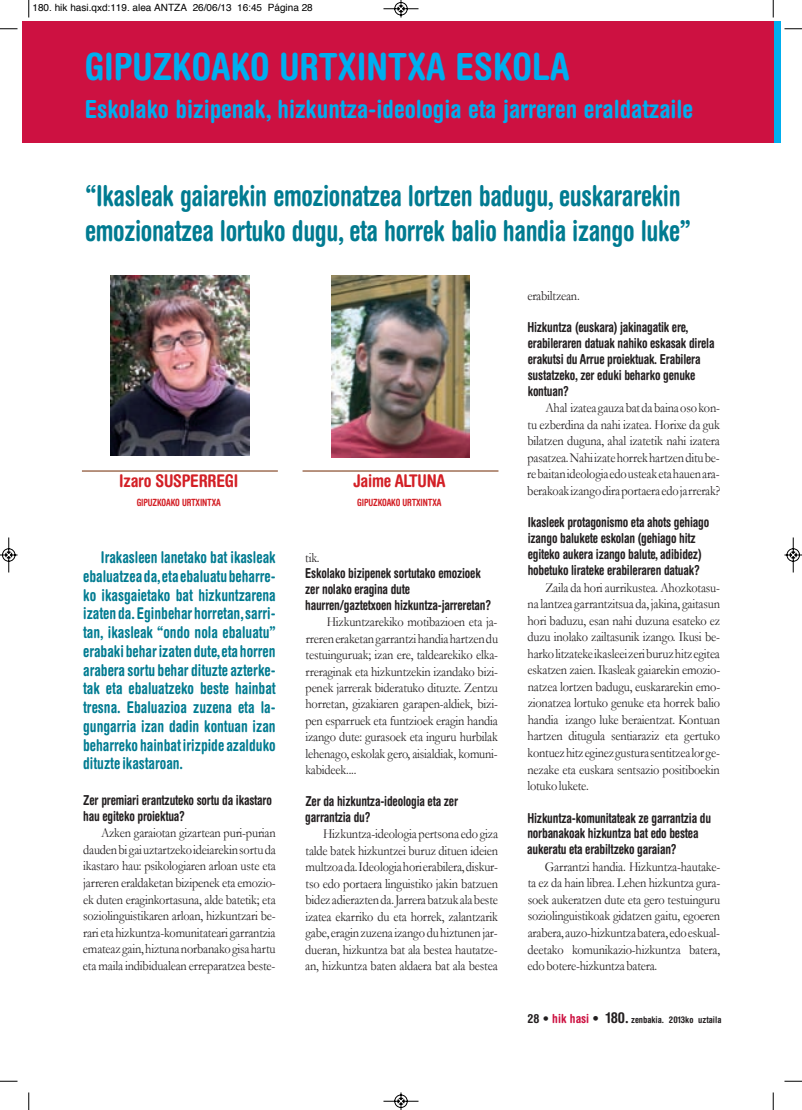
<style>
.page{position:relative;width:802px;height:1110px;background:#fff}
.page>*{position:absolute;margin:0;border:0;box-sizing:border-box;transform-origin:0 0}
.t1{font:700 condensed 37.5px "Helvetica Rounded";color:#00aeef}
.t2{font:700 condensed 28.75px/35px "Helvetica Rounded";letter-spacing:-.015em;color:#007b91;scale:.9 1}
.t3{font:700 condensed 25px "Helvetica Rounded";color:#00aeef}
.t4{font:700 condensed 17.5px "Helvetica Rounded";letter-spacing:-.015em;color:#d32026}
.t5{font:700 condensed 16.25px/18.8px "Helvetica Rounded";color:#007b91;text-align:justify;scale:.9 1}
.t6{font:13.75px/16.5px "Garamond";letter-spacing:-.015em;color:#231f20;text-align:justify;scale:.9 1}
.t7{font:700 condensed 13.75px/15.9px "Helvetica Rounded";letter-spacing:-.015em;color:#231f20;scale:.9 1}
.t8{font:10px "Helvetica";color:#000}
.t9{font:700 condensed 10px "Helvetica Rounded";letter-spacing:-.015em;color:#d32026;scale:.9 1}
.t10{font:700 condensed 9.25px "Helvetica Rounded";color:#231f20}
.s1{font-size:12.5px}
.s2{font-size:12.5px;color:#cd1141}
.s3{font-size:13px}
.s4{font-size:15px}
</style>
<div class="page">
<div style="left:22px;top:22px;width:752px;height:121px;background:#cd1141"></div>
<div style="left:773px;top:22px;width:7px;height:121px;background:#00aeef"></div>
<hr style="left:82px;top:471px;width:196px;height:1px;background:#702800">
<img style="left:110px;top:275px;width:139px;height:181px">
<hr style="left:302px;top:471px;width:196px;height:1px;background:#702800">
<img style="left:331px;top:275px;width:139px;height:182px">
<svg style="left:28px;top:0;width:2px;height:18px"></svg>
<svg style="left:0;top:28px;width:18px;height:2px"></svg>
<svg style="left:773px;top:0;width:1px;height:18px"></svg>
<svg style="left:784px;top:28px;width:18px;height:2px"></svg>
<svg style="left:28px;top:1092px;width:2px;height:18px"></svg>
<svg style="left:0;top:1081px;width:18px;height:1px"></svg>
<svg style="left:773px;top:1092px;width:1px;height:18px"></svg>
<svg style="left:784px;top:1081px;width:18px;height:1px"></svg>
<svg style="left:383px;top:0;width:36px;height:18px"></svg>
<svg style="left:383px;top:1092px;width:36px;height:18px"></svg>
<svg style="left:0;top:537px;width:18px;height:36px"></svg>
<svg style="left:784px;top:537px;width:18px;height:36px"></svg>
<p class="t8" style="left:32px;top:4px;width:282px">180. hik hasi.qxd:119. alea ANTZA 26/06/13 16:45 Página 28</p>
<h1 class="t1" style="left:85px;top:53px;width:486px">GIPUZKOAKO URTXINTXA ESKOLA</h1>
<h3 class="t3" style="left:85px;top:100px;width:610px">Eskolako bizipenak, hizkuntza-ideologia eta jarreren eraldatzaile</h3>
<h2 class="t2" style="left:85px;top:181px;width:674px">“Ikasleak gaiarekin emozionatzea lortzen badugu, euskararekin emozionatzea lortuko dugu, eta horrek balio handia izango luke”</h2>
<p class="t4" style="left:119px;top:474px;width:120px">Izaro SUSPERREGI</p>
<p class="t9" style="left:137px;top:499px;width:95px">GIPUZKOAKO URTXINTXA</p>
<p class="t5" style="left:83px;top:549px;width:215px;text-indent:18px">Irakasleen lanetako bat ikasleak ebaluatzea da, eta ebaluatu beharre&shy;ko ikasgaietako bat hizkuntzarena izaten da. Eginbehar horretan, sarri&shy;tan, ikasleak “ondo nola ebaluatu” erabaki behar izaten dute, eta horren arabera sortu behar dituzte azterke&shy;tak eta ebaluatzeko beste hainbat tresna. Ebaluazioa zuzena eta la&shy;gungarria izan dadin kontuan izan beharreko hainbat irizpide azalduko dituzte ikastaroan.</p>
<p class="t7" style="left:83px;top:793px;width:211px">Zer premiari erantzuteko sortu da ikastaro hau egiteko proiektua?</p>
<p class="t6" style="left:83px;top:825px;width:216px;text-indent:18px">Azken garaiotan gizartean puri-purian dauden bi gai uztartzeko ideiarekin sortu da ikastaro hau: psikologiaren arloan uste eta jarreren eraldaketan bizipenek eta emozio&shy;ek duten eraginkortasuna, alde batetik; eta soziolinguistikaren arloan, hizkuntzari be&shy;rari eta hizkuntza-komunitateari garrantzia emateaz gain, hiztuna norbanako gisa hartu eta maila indibidualean erreparatzea beste-</p>
<p class="t4" style="left:353px;top:474px;width:94px">Jaime ALTUNA</p>
<p class="t9" style="left:357px;top:499px;width:95px">GIPUZKOAKO URTXINTXA</p>
<p class="t6" style="left:305px;top:550px;width:18px">tik.</p>
<p class="t7" style="left:305px;top:566px;width:208px">Eskolako bizipenek sortutako emozioek zer nolako eragina dute haurren/gaztetxoen hizkuntza-jarreretan?</p>
<p class="t6" style="left:305px;top:614px;width:216px;text-indent:21px">Hizkuntzarekiko motibazioen eta ja&shy;rreren eraketan garrantzi handia hartzen du testuinguruak; izan ere, taldearekiko elka&shy;rreraginak eta hizkuntzekin izandako bizi&shy;penek jarrerak bideratuko dituzte. Zentzu horretan, gizakiaren garapen-aldiek, bizi&shy;pen esparruek eta funtzioek eragin handia izango dute: gurasoek eta inguru hurbilak lehenago, eskolak gero, aisialdiak, komuni&shy;kabideek....</p>
<p class="t7" style="left:305px;top:794px;width:171px">Zer da hizkuntza-ideologia eta zer garrantzia du?</p>
<p class="t6" style="left:305px;top:826px;width:216px;text-indent:18px">Hizkuntza-ideologia pertsona edo giza talde batek hizkuntzei buruz dituen ideien multzoa da. Ideologia hori erabilera, diskur&shy;tso edo portaera linguistiko jakin batzuen bidez adierazten da. Jarrera batzuk ala beste izatea ekarriko du eta horrek, zalantzarik gabe, eragin zuzena izango du hiztunen jar&shy;dueran, hizkuntza bat ala bestea hautatze&shy;an, hizkuntza baten aldaera bat ala bestea</p>
<p class="t6" style="left:527px;top:288px;width:60px">erabiltzean.</p>
<p class="t7" style="left:527px;top:321px;width:209px">Hizkuntza (euskara) jakinagatik ere, erabileraren datuak nahiko eskasak direla erakutsi du Arrue proiektuak. Erabilera sustatzeko, zer eduki beharko genuke kontuan?</p>
<p class="t6" style="left:527px;top:400px;width:216px;text-indent:18px">Ahal izatea gauza bat da baina oso kon&shy;tu ezberdina da nahi izatea. Horixe da guk bilatzen duguna, ahal izatetik nahi izatera pasatzea. Nahi izate horrek hartzen ditu be&shy;re baitan ideologia edo usteak eta hauen ara&shy;berakoak izango dira portaera edo jarrerak?</p>
<p class="t7" style="left:527px;top:516px;width:203px">Ikasleek protagonismo eta ahots gehiago izango balukete eskolan (gehiago hitz egiteko aukera izango balute, adibidez) hobetuko lirateke erabileraren datuak?</p>
<p class="t6" style="left:527px;top:579px;width:216px;text-indent:18px">Zaila da hori aurrikustea. Ahozkotasu&shy;na lantzea garrantzitsua da, jakina, gaitasun hori baduzu, esan nahi duzuna esateko ez duzu inolako zailtasunik izango. Ikusi be&shy;harko litzateke ikasleei zeri buruz hitz egitea eskatzen zaien. Ikasleak gaiarekin emozio&shy;natzea lortzen badugu, euskararekin emo&shy;zionatzea lortuko genuke eta horrek balio handia izango luke beraientzat. Kontuan hartzen ditugula sentiaraziz eta gertuko kontuez hitz eginez gustura sentitzea lor ge&shy;nezake eta euskara sentsazio positiboekin lotuko lukete.</p>
<p class="t7" style="left:527px;top:811px;width:206px">Hizkuntza-komunitateak ze garrantzia du norbanakoak hizkuntza bat edo bestea aukeratu eta erabiltzeko garaian?</p>
<p class="t6" style="left:527px;top:858px;width:216px;text-indent:17px">Garrantzi handia. Hizkuntza-hautake&shy;ta ez da hain librea. Lehen hizkuntza gura&shy;soek aukeratzen dute eta gero testuinguru soziolinguistikoak gidatzen gaitu, egoeren arabera, auzo-hizkuntza batera, edo eskual&shy;deetako komunikazio-hizkuntza batera, edo botere-hizkuntza batera.</p>
<p class="t10" style="left:527px;top:1016px;width:195px"><span class="s1">28 •</span> <span class="s2">hik hasi</span> <span class="s3">•</span> <span class="s4">180.</span> zenbakia. 2013ko uztaila</p>
</div>
